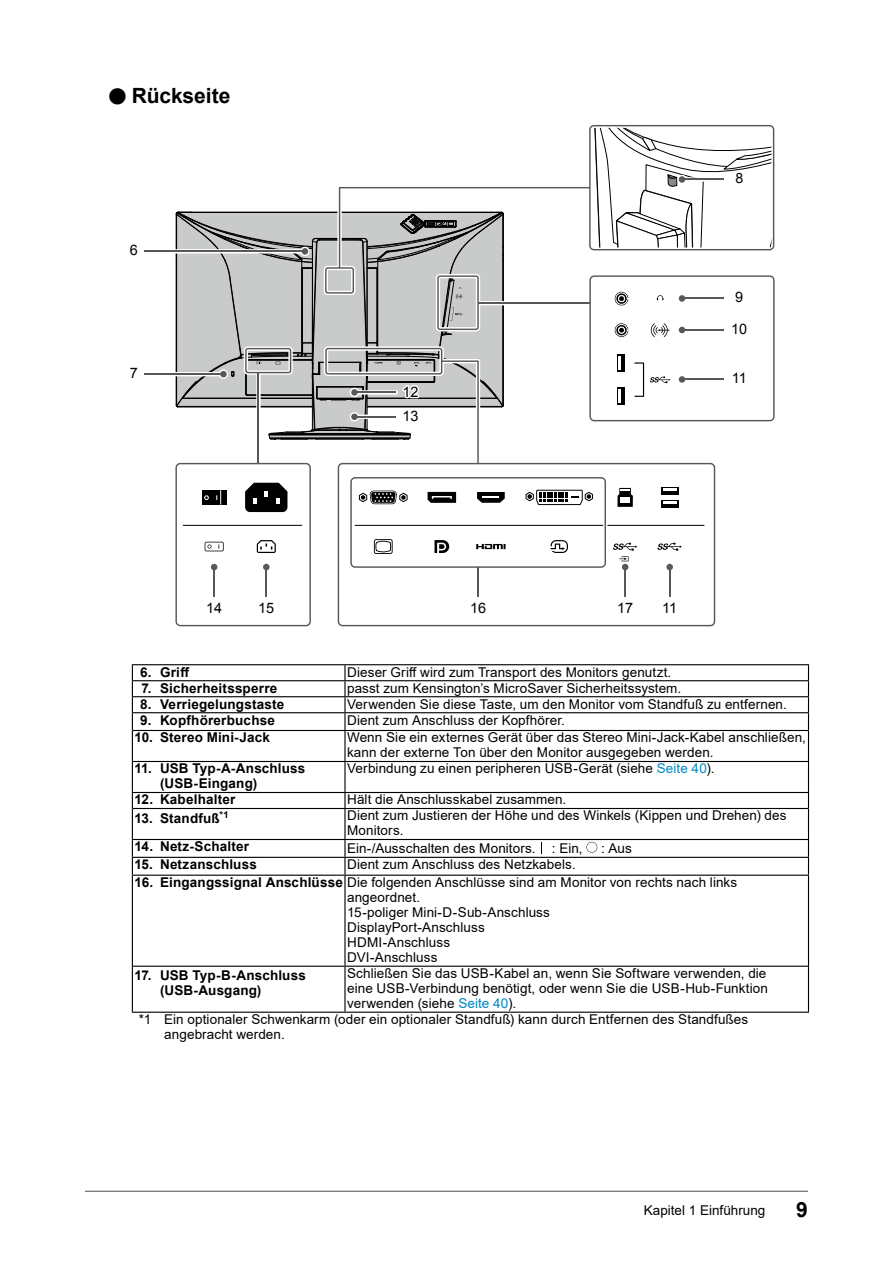
<style>
.page{position:relative;width:893px;height:1263px;background:#fff}
.page>*{position:absolute;margin:0;border:0;box-sizing:border-box;transform-origin:0 0}
.t1{font:700 21px "Arial";color:#000}
.t2{font:14.4px "Arial";color:#000}
.t3{font:14.1px "Arial";color:#000}
.t4{font:13.5px/15px "Arial";letter-spacing:.005em;color:#000}
.t5{font:700 13.5px/15px "Arial";letter-spacing:.015em;color:#000}
.s1{font-size:37.8px}
.s2{color:#0087c3}
.s3{font-weight:700}
</style>
<div class="page">
<svg style="left:175px;top:125px;width:600px;height:502px"></svg>
<hr style="left:258px;top:373px;width:1px;height:91px;background:#595757">
<div style="left:219px;top:369px;width:9px;height:10px;border:3px solid #fff;border-radius:50%"></div>
<hr style="left:144px;top:373px;width:79px;height:2px;background:#595757">
<div style="left:220px;top:371px;width:7px;height:6px;background:#595757;border-radius:50%"></div>
<div style="left:143px;top:249px;width:163px;height:4px;border:3px solid #fff"></div>
<div style="left:300px;top:247px;width:10px;height:9px;border:3px solid #fff;border-radius:50%"></div>
<hr style="left:144px;top:251px;width:161px;height:1px;background:#595757">
<div style="left:302px;top:248px;width:6px;height:7px;background:#595757;border-radius:50%"></div>
<svg style="left:344px;top:665px;width:2px;height:65px"></svg>
<hr style="left:344px;top:731px;width:2px;height:30px;background:#000">
<hr style="left:344px;top:762px;width:2px;height:30px;background:#000">
<svg style="left:344px;top:793px;width:2px;height:15px"></svg>
<hr style="left:344px;top:809px;width:2px;height:30px;background:#000">
<svg style="left:344px;top:840px;width:2px;height:35px"></svg>
<hr style="left:344px;top:876px;width:2px;height:90px;background:#000">
<hr style="left:344px;top:967px;width:2px;height:45px;background:#000">
<hr style="left:132px;top:664px;width:213px;height:1px;background:#000">
<hr style="left:345px;top:664px;width:464px;height:1px;background:#000">
<hr style="left:132px;top:680px;width:213px;height:1px;background:#000">
<hr style="left:345px;top:680px;width:464px;height:1px;background:#000">
<hr style="left:132px;top:696px;width:213px;height:1px;background:#000">
<hr style="left:345px;top:696px;width:464px;height:1px;background:#000">
<hr style="left:132px;top:712px;width:213px;height:1px;background:#000">
<svg style="left:132px;top:665px;width:1px;height:65px"></svg>
<hr style="left:345px;top:712px;width:464px;height:1px;background:#000">
<svg style="left:808px;top:665px;width:1px;height:65px"></svg>
<hr style="left:132px;top:730px;width:1px;height:31px;background:#000">
<hr style="left:808px;top:730px;width:1px;height:31px;background:#000">
<hr style="left:132px;top:761px;width:213px;height:1px;background:#000">
<hr style="left:132px;top:762px;width:1px;height:30px;background:#000">
<hr style="left:345px;top:761px;width:464px;height:1px;background:#000">
<hr style="left:808px;top:762px;width:1px;height:30px;background:#000">
<hr style="left:132px;top:792px;width:213px;height:1px;background:#000">
<svg style="left:132px;top:793px;width:1px;height:15px"></svg>
<hr style="left:345px;top:792px;width:464px;height:1px;background:#000">
<svg style="left:808px;top:793px;width:1px;height:15px"></svg>
<hr style="left:132px;top:808px;width:1px;height:31px;background:#000">
<hr style="left:808px;top:808px;width:1px;height:31px;background:#000">
<hr style="left:132px;top:839px;width:213px;height:1px;background:#000">
<hr style="left:345px;top:839px;width:464px;height:1px;background:#000">
<hr style="left:132px;top:857px;width:213px;height:1px;background:#000">
<svg style="left:132px;top:840px;width:1px;height:35px"></svg>
<hr style="left:345px;top:857px;width:464px;height:1px;background:#000">
<svg style="left:808px;top:840px;width:1px;height:35px"></svg>
<hr style="left:132px;top:875px;width:213px;height:1px;background:#000">
<hr style="left:132px;top:876px;width:1px;height:90px;background:#000">
<hr style="left:345px;top:875px;width:464px;height:1px;background:#000">
<hr style="left:808px;top:876px;width:1px;height:90px;background:#000">
<hr style="left:132px;top:966px;width:1px;height:46px;background:#000">
<hr style="left:808px;top:966px;width:1px;height:46px;background:#000">
<hr style="left:133px;top:730px;width:212px;height:1px;background:#000">
<hr style="left:345px;top:730px;width:463px;height:1px;background:#000">
<hr style="left:133px;top:808px;width:212px;height:1px;background:#000">
<hr style="left:345px;top:808px;width:463px;height:1px;background:#000">
<hr style="left:133px;top:966px;width:212px;height:1px;background:#000">
<hr style="left:345px;top:966px;width:463px;height:1px;background:#000">
<hr style="left:132px;top:1012px;width:213px;height:1px;background:#000">
<hr style="left:345px;top:1012px;width:464px;height:1px;background:#000">
<svg style="left:586px;top:842px;width:11px;height:11px"></svg>
<hr style="left:85px;top:1191px;width:723px;height:1px;background:#595757">
<h1 class="t1" style="left:106px;top:81px;width:126px"><span class="s1">●</span>Rückseite</h1>
<p class="t2" style="left:130px;top:241px;width:10px">6</p>
<p class="t2" style="left:130px;top:363px;width:10px">7</p>
<p class="t2" style="left:402px;top:382px;width:18px">12</p>
<p class="t2" style="left:402px;top:406px;width:18px">13</p>
<p class="t3" style="left:735px;top:169px;width:9px">8</p>
<p class="t2" style="left:735px;top:288px;width:10px">9</p>
<p class="t2" style="left:731px;top:319px;width:18px">10</p>
<p class="t2" style="left:732px;top:369px;width:16px">11</p>
<p class="t2" style="left:206px;top:598px;width:18px">14</p>
<p class="t2" style="left:258px;top:598px;width:18px">15</p>
<p class="t2" style="left:470px;top:598px;width:18px">16</p>
<p class="t2" style="left:617px;top:598px;width:18px">17</p>
<p class="t2" style="left:662px;top:598px;width:16px">11</p>
<p class="t5" style="left:140px;top:665px;width:51px">6. Griff</p>
<p class="t4" style="left:347px;top:664px;width:326px">Dieser Griff wird zum Transport des Monitors genutzt.</p>
<p class="t5" style="left:141px;top:681px;width:138px">7. Sicherheitssperre</p>
<p class="t4" style="left:347px;top:680px;width:336px">passt zum Kensington’s MicroSaver Sicherheitssystem.</p>
<p class="t5" style="left:140px;top:697px;width:146px">8. Verriegelungstaste</p>
<p class="t4" style="left:347px;top:696px;width:441px">Verwenden Sie diese Taste, um den Monitor vom Standfuß zu entfernen.</p>
<p class="t5" style="left:140px;top:713px;width:136px">9. Kopfhörerbuchse</p>
<p class="t4" style="left:347px;top:712px;width:219px">Dient zum Anschluss der Kopfhörer.</p>
<p class="t5" style="left:134px;top:730px;width:137px">10. Stereo Mini-Jack</p>
<p class="t4" style="left:347px;top:730px;width:460px">Wenn Sie ein externes Gerät über das Stereo Mini-Jack-Kabel anschließen, kann der externe Ton über den Monitor ausgegeben werden.</p>
<p class="t5" style="left:160px;top:761px;width:147px;text-indent:-26px">11. USB Typ-A-Anschluss (USB-Eingang)</p>
<p class="t4" style="left:347px;top:761px;width:369px">Verbindung zu einen peripheren USB-Gerät (siehe <span class="s2">Seite 40</span>).</p>
<p class="t5" style="left:134px;top:792px;width:102px">12. Kabelhalter</p>
<p class="t4" style="left:347px;top:792px;width:221px">Hält die Anschlusskabel zusammen.</p>
<p class="t5" style="left:134px;top:810px;width:96px">13. Standfuß<sup>*1</sup></p>
<p class="t4" style="left:347px;top:808px;width:441px">Dient zum Justieren der Höhe und des Winkels (Kippen und Drehen) des<br>Monitors.</p>
<p class="t5" style="left:134px;top:839px;width:116px">14. Netz-Schalter</p>
<p class="t4" style="left:347px;top:840px;width:237px">Ein-/Ausschalten des Monitors. : Ein,</p>
<p class="t4" style="left:601px;top:840px;width:32px">: Aus</p>
<p class="t5" style="left:135px;top:857px;width:124px">15. Netzanschluss</p>
<p class="t4" style="left:347px;top:857px;width:230px">Dient zum Anschluss des Netzkabels.</p>
<p class="t4" style="left:347px;top:875px;width:391px;text-indent:-213px"><span class="s3">16. Eingangssignal Anschlüsse</span> Die folgenden Anschlüsse sind am Monitor von rechts nach links angeordnet.<br>15-poliger Mini-D-Sub-Anschluss<br>DisplayPort-Anschluss<br>HDMI-Anschluss<br>DVI-Anschluss</p>
<p class="t5" style="left:160px;top:968px;width:147px;text-indent:-26px">17. USB Typ-B-Anschluss (USB-Ausgang)</p>
<p class="t4" style="left:347px;top:966px;width:421px">Schließen Sie das USB-Kabel an, wenn Sie Software verwenden, die</p>
<p class="t4" style="left:347px;top:981px;width:422px">eine USB-Verbindung benötigt, oder wenn Sie die USB-Hub-Funktion</p>
<p class="t4" style="left:347px;top:996px;width:171px">verwenden (siehe <span class="s2">Seite 40</span>).</p>
<p class="t4" style="left:139px;top:1012px;width:611px">*1 Ein optionaler Schwenkarm (oder ein optionaler Standfuß) kann durch Entfernen des Standfußes</p>
<p class="t4" style="left:164px;top:1027px;width:122px">angebracht werden.</p>
<p class="t4" style="left:644px;top:1203px;width:123px">Kapitel 1 Einführung</p>
<h1 class="t1" style="left:796px;top:1195px;width:13px">9</h1>
</div>
